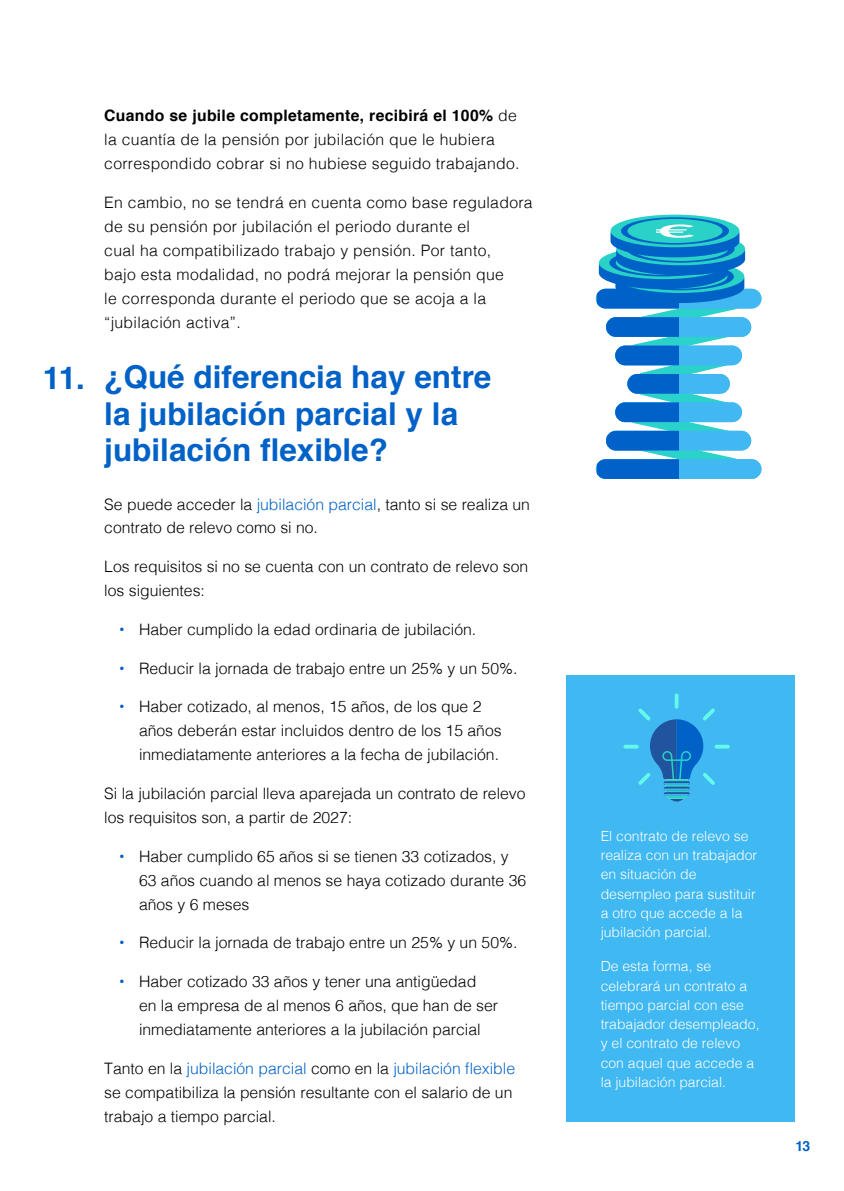
<style>
.page{position:relative;width:844px;height:1191px;background:#fff}
.page>*{position:absolute;margin:0;border:0;box-sizing:border-box;transform-origin:0 0}
.t1{font:700 31.5px/36.1px "Helvetica";color:#0061c7}
.t2{font:300 15.75px/24px "Helvetica";color:#000}
.t3{font:300 15.75px/24px "Helvetica";letter-spacing:.02em;color:#000}
.t4{font:300 14px/19.2px "Helvetica";color:#fff}
.t5{font:700 14px "Helvetica";color:#0061c7}
.s1{font-weight:700}
.s2{color:#0061c7}
.s3{font-weight:700;color:#0061c7}
</style>
<div class="page">
<div style="left:566px;top:675px;width:228px;height:446px;background:#40b8f2"></div>
<div style="left:610px;top:215px;width:129px;height:32px;background:#29d1c7;border-radius:50%"></div>
<svg style="left:595px;top:217px;width:166px;height:262px"></svg>
<svg style="left:674px;top:693px;width:4px;height:15px"></svg>
<svg style="left:714px;top:744px;width:15px;height:4px"></svg>
<svg style="left:623px;top:744px;width:15px;height:4px"></svg>
<svg style="left:638px;top:708px;width:76px;height:93px"></svg>
<h1 class="t1" style="left:43px;top:360px;width:44px">11.</h1>
<p class="t3" style="left:104px;top:103px;width:416px"><span class="s1">Cuando se jubile completamente, recibirá el 100%</span> de la cuantía de la pensión por jubilación que le hubiera correspondido cobrar si no hubiese seguido trabajando.</p>
<p class="t3" style="left:104px;top:189px;width:430px">En cambio, no se tendrá en cuenta como base reguladora de su pensión por jubilación el periodo durante el<br>cual ha compatibilizado trabajo y pensión. Por tanto,<br>bajo esta modalidad, no podrá mejorar la pensión que<br>le corresponda durante el periodo que se acoja a la “jubilación activa”.</p>
<h1 class="t1" style="left:104px;top:360px;width:388px">¿Qué diferencia hay entre la jubilación parcial y la jubilación flexible?</h1>
<p class="t2" style="left:104px;top:491px;width:427px">Se puede acceder la <span class="s2">jubilación parcial</span>, tanto si se realiza un contrato de relevo como si no.</p>
<p class="t2" style="left:104px;top:553px;width:425px">Los requisitos si no se cuenta con un contrato de relevo son los siguientes:</p>
<p class="t2" style="left:119px;top:616px;width:358px"><span class="s3">•</span> Haber cumplido la edad ordinaria de jubilación.</p>
<p class="t2" style="left:119px;top:655px;width:400px"><span class="s3">•</span> Reducir la jornada de trabajo entre un 25% y un 50%.</p>
<p class="t2" style="left:139px;top:694px;width:364px;text-indent:-20px"><span class="s3">•</span> Haber cotizado, al menos, 15 años, de los que 2 años deberán estar incluidos dentro de los 15 años inmediatamente anteriores a la fecha de jubilación.</p>
<p class="t2" style="left:104px;top:780px;width:423px">Si la jubilación parcial lleva aparejada un contrato de relevo los requisitos son, a partir de 2027:</p>
<p class="t2" style="left:139px;top:843px;width:388px;text-indent:-20px"><span class="s3">•</span> Haber cumplido 65 años si se tienen 33 cotizados, y<br>63 años cuando al menos se haya cotizado durante 36 años y 6 meses</p>
<p class="t2" style="left:119px;top:929px;width:400px"><span class="s3">•</span> Reducir la jornada de trabajo entre un 25% y un 50%.</p>
<p class="t2" style="left:139px;top:968px;width:360px;text-indent:-20px"><span class="s3">•</span> Haber cotizado 33 años y tener una antigüedad<br>en la empresa de al menos 6 años, que han de ser inmediatamente anteriores a la jubilación parcial</p>
<p class="t2" style="left:104px;top:1055px;width:412px">Tanto en la <span class="s2">jubilación parcial</span> como en la <span class="s2">jubilación flexible </span>se compatibiliza la pensión resultante con el salario de un trabajo a tiempo parcial.</p>
<p class="t4" style="left:600px;top:825px;width:158px">El contrato de relevo se realiza con un trabajador en situación de desempleo para sustituir a otro que accede a la jubilación parcial.</p>
<p class="t4" style="left:600px;top:955px;width:160px">De esta forma, se celebrará un contrato a tiempo parcial con ese trabajador desempleado, y el contrato de relevo con aquel que accede a la jubilación parcial.</p>
<p class="t5" style="left:795px;top:1134px;width:16px">13</p>
</div>
